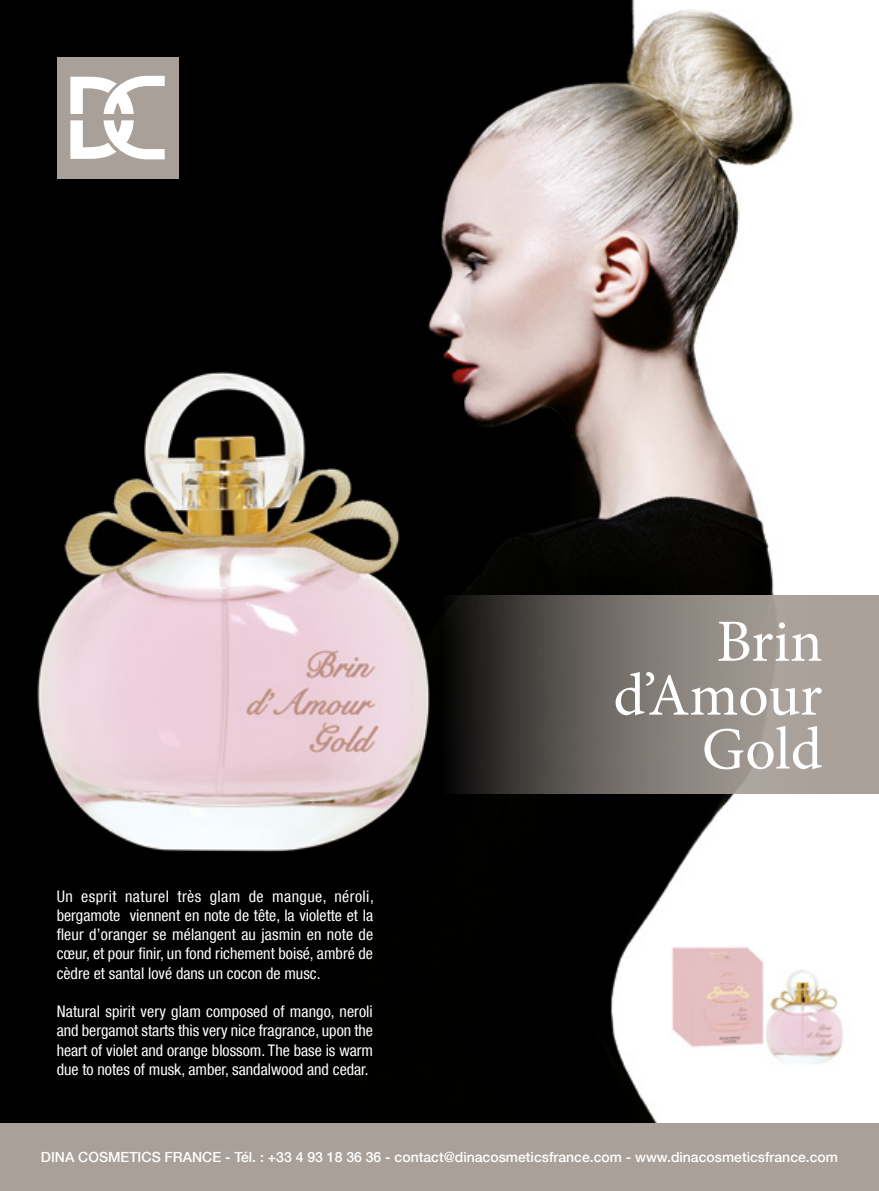
<style>
.page{position:relative;width:879px;height:1191px;background:#fff}
.page>*{position:absolute;margin:0;border:0;box-sizing:border-box;transform-origin:0 0}
.t1{font:60px/107.8px "Minion Pro";color:#fff}
.t2{font:condensed 16px/19.2px "Helvetica Neue LT Com";color:#fff;text-align:justify}
.t3{font:500 14px "Helvetica Neue LT Com";color:#fff}
</style>
<div class="page">
<img style="left:0;top:0;width:843px;height:1123px">
<div style="left:0;top:1123px;width:879px;height:68px;background:#a8a099"></div>
<svg style="left:439px;top:595px;width:440px;height:199px;background:#746f6a"></svg>
<div style="left:57px;top:57px;width:121px;height:121px;background:#a8a099"></div>
<svg style="left:70px;top:120px;width:95px;height:39px"></svg>
<svg style="left:70px;top:76px;width:95px;height:38px"></svg>
<p class="t2" style="left:57px;top:886px;width:319px">Un esprit naturel très glam de mangue, néroli, bergamote viennent en note de tête, la violette et la fleur d’oranger se mélangent au jasmin en note de cœur, et pour finir, un fond richement boisé, ambré de cèdre et santal lové dans un cocon de musc.</p>
<p class="t2" style="left:57px;top:1001px;width:318px">Natural spirit very glam composed of mango, neroli and bergamot starts this very nice fragrance, upon the heart of violet and orange blossom. The base is warm due to notes of musk, amber, sandalwood and cedar.</p>
<h1 class="t1" style="left:702px;top:588px;width:122px">Brin<br>Gold</h1>
<h1 class="t1" style="left:613px;top:642px;width:210px">d’Amour</h1>
<p class="t3" style="left:41px;top:1148px;width:798px">DINA COSMETICS FRANCE - Tél. : +33 4 93 18 36 36 - contact@dinacosmeticsfrance.com - www.dinacosmeticsfrance.com</p>
</div>
